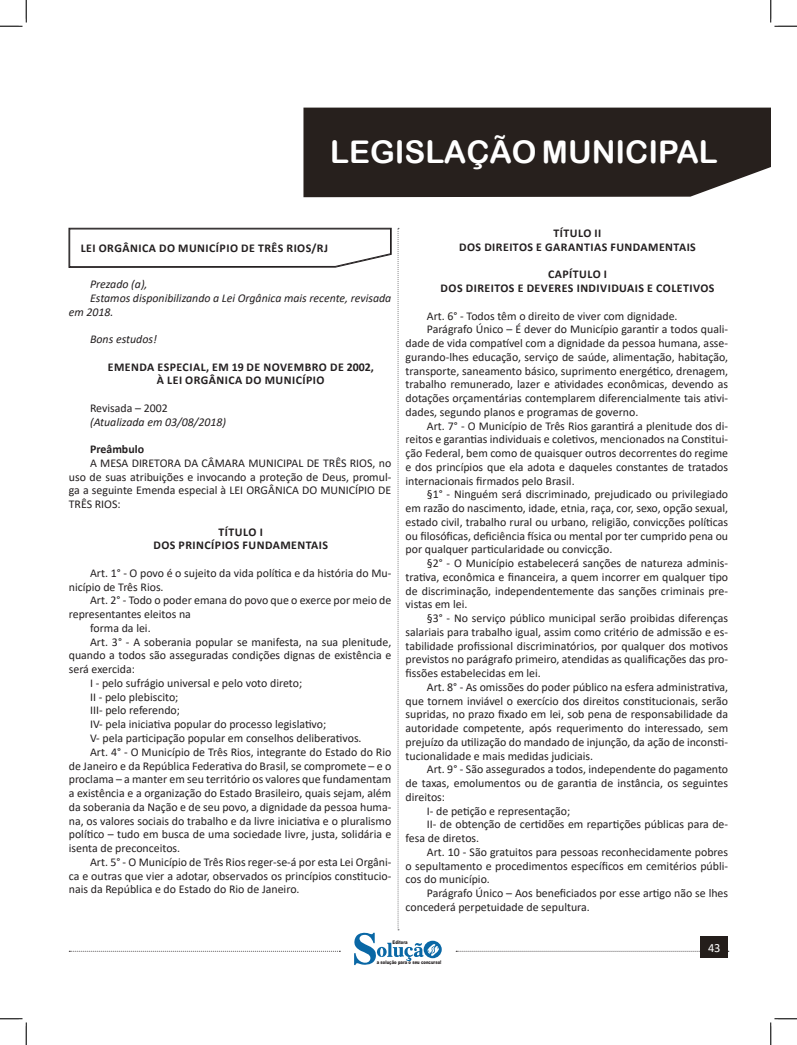
<style>
.page{position:relative;width:797px;height:1045px;background:#fff}
.page>*{position:absolute;margin:0;border:0;box-sizing:border-box;transform-origin:0 0}
.t1{font:31.25px "Arial Rounded MT Bold";color:#fff}
.t2{font:12.5px "Calibri";color:#fff}
.TEXTO_BASE{font:11.88px/13.8px "Calibri";color:#231f20;text-align:justify}
.TITULO_DE_LEI{font:700 11.88px "Calibri";letter-spacing:.04em;color:#231f20}
.TEXTO_BASE-2{font:italic 11.88px/13.8px "Calibri";color:#231f20}
.CAIXINHAS{font:700 11.88px "Calibri";letter-spacing:.04em;color:#231f20}
.TITULO_DE_ASSUNTO__CORPO{font:700 11.88px "Calibri";color:#231f20}
.t3{font:900 5px "Arial";color:#231f20;scale:.76 1}
</style>
<div class="page">
<svg style="left:456px;top:951px;width:273px;height:1px"></svg>
<div style="left:700px;top:936px;width:28px;height:22px;background:#241e1b"></div>
<div style="left:303px;top:108px;width:467px;height:89px;background:#27201d"></div>
<svg style="left:69px;top:228px;width:373px;height:737px"></svg>
<svg style="left:0;top:0;width:27px;height:27px"></svg>
<svg style="left:0;top:1018px;width:27px;height:27px"></svg>
<svg style="left:770px;top:0;width:27px;height:27px"></svg>
<svg style="left:770px;top:1018px;width:27px;height:27px"></svg>
<h1 class="t1" style="left:330px;top:134px;width:389px">LEGISLAÇÃO MUNICIPAL</h1>
<p class="CAIXINHAS" style="left:81px;top:239px;width:249px">LEI ORGÂNICA DO MUNICÍPIO DE TRÊS RIOS/RJ</p>
<p class="TEXTO_BASE-2" style="left:90px;top:277px;width:59px">Prezado (a),</p>
<p class="TEXTO_BASE-2" style="left:69px;top:290px;width:324px;text-indent:21px">Estamos disponibilizando a Lei Orgânica mais recente, revisada em 2018.</p>
<p class="TEXTO_BASE-2" style="left:90px;top:332px;width:68px">Bons estudos!</p>
<p class="TITULO_DE_LEI" style="left:108px;top:358px;width:267px">EMENDA ESPECIAL, EM 19 DE NOVEMBRO DE 2002,</p>
<p class="TITULO_DE_LEI" style="left:157px;top:372px;width:169px">À LEI ORGÂNICA DO MUNICÍPIO</p>
<p class="TEXTO_BASE" style="left:90px;top:401px;width:79px">Revisada – 2002</p>
<p class="TEXTO_BASE-2" style="left:90px;top:414px;width:137px">(Atualizada em 03/08/2018)</p>
<p class="TITULO_DE_ASSUNTO__CORPO" style="left:90px;top:441px;width:55px">Preâmbulo</p>
<p class="TEXTO_BASE" style="left:69px;top:456px;width:324px;text-indent:21px">A MESA DIRETORA DA CÂMARA MUNICIPAL DE TRÊS RIOS, no uso de suas atribuições e invocando a proteção de Deus, promul&shy;ga a seguinte Emenda especial à LEI ORGÂNICA DO MUNICÍPIO DE TRÊS RIOS:</p>
<p class="TITULO_DE_LEI" style="left:219px;top:523px;width:46px">TÍTULO I</p>
<p class="TITULO_DE_LEI" style="left:153px;top:537px;width:176px">DOS PRINCÍPIOS FUNDAMENTAIS</p>
<p class="TEXTO_BASE" style="left:69px;top:566px;width:324px;text-indent:21px">Art. 1° - O povo é o sujeito da vida política e da história do Mu&shy;nicípio de Três Rios.</p>
<p class="TEXTO_BASE" style="left:69px;top:593px;width:324px;text-indent:21px">Art. 2° - Todo o poder emana do povo que o exerce por meio de representantes eleitos na</p>
<p class="TEXTO_BASE" style="left:90px;top:621px;width:62px">forma da lei.</p>
<p class="TEXTO_BASE" style="left:69px;top:634px;width:324px;text-indent:21px">Art. 3° - A soberania popular se manifesta, na sua plenitude, quando a todos são asseguradas condições dignas de existência e será exercida:</p>
<p class="TEXTO_BASE" style="left:90px;top:676px;width:214px">I - pelo sufrágio universal e pelo voto direto;</p>
<p class="TEXTO_BASE" style="left:90px;top:689px;width:90px">II - pelo plebiscito;</p>
<p class="TEXTO_BASE" style="left:90px;top:703px;width:91px">III- pelo referendo;</p>
<p class="TEXTO_BASE" style="left:90px;top:717px;width:238px">IV- pela iniciativa popular do processo legislativo;</p>
<p class="TEXTO_BASE" style="left:90px;top:731px;width:273px">V- pela participação popular em conselhos deliberativos.</p>
<p class="TEXTO_BASE" style="left:69px;top:744px;width:324px;text-indent:21px">Art. 4° - O Município de Três Rios, integrante do Estado do Rio de Janeiro e da República Federativa do Brasil, se compromete – e o proclama – a manter em seu território os valores que fundamentam a existência e a organização do Estado Brasileiro, quais sejam, além da soberania da Nação e de seu povo, a dignidade da pessoa huma&shy;na, os valores sociais do trabalho e da livre iniciativa e o pluralismo político – tudo em busca de uma sociedade livre, justa, solidária e isenta de preconceitos.</p>
<p class="TEXTO_BASE" style="left:69px;top:854px;width:324px;text-indent:21px">Art. 5° - O Município de Três Rios reger-se-á por esta Lei Orgâni&shy;ca e outras que vier a adotar, observados os princípios constitucio&shy;nais da República e do Estado do Rio de Janeiro.</p>
<p class="TITULO_DE_LEI" style="left:553px;top:225px;width:49px">TÍTULO II</p>
<p class="TITULO_DE_LEI" style="left:459px;top:238px;width:238px">DOS DIREITOS E GARANTIAS FUNDAMENTAIS</p>
<p class="TITULO_DE_LEI" style="left:548px;top:266px;width:61px">CAPÍTULO I</p>
<p class="TITULO_DE_LEI" style="left:440px;top:280px;width:275px">DOS DIREITOS E DEVERES INDIVIDUAIS E COLETIVOS</p>
<p class="TEXTO_BASE" style="left:427px;top:308px;width:252px">Art. 6° - Todos têm o direito de viver com dignidade.</p>
<p class="TEXTO_BASE" style="left:405px;top:322px;width:324px;text-indent:21px">Parágrafo Único – É dever do Município garantir a todos quali&shy;dade de vida compatível com a dignidade da pessoa humana, asse&shy;gurando-lhes educação, serviço de saúde, alimentação, habitação, transporte, saneamento básico, suprimento energético, drenagem, trabalho remunerado, lazer e atividades econômicas, devendo as dotações orçamentárias contemplarem diferencialmente tais ativi&shy;dades, segundo planos e programas de governo.</p>
<p class="TEXTO_BASE" style="left:405px;top:418px;width:324px;text-indent:21px">Art. 7° - O Município de Três Rios garantirá a plenitude dos di&shy;reitos e garantias individuais e coletivos, mencionados na Constitui&shy;ção Federal, bem como de quaisquer outros decorrentes do regime e dos princípios que ela adota e daqueles constantes de tratados internacionais firmados pelo Brasil.</p>
<p class="TEXTO_BASE" style="left:405px;top:487px;width:324px;text-indent:21px">§1° - Ninguém será discriminado, prejudicado ou privilegiado em razão do nascimento, idade, etnia, raça, cor, sexo, opção sexual, estado civil, trabalho rural ou urbano, religião, convicções políticas ou filosóficas, deficiência física ou mental por ter cumprido pena ou por qualquer particularidade ou convicção.</p>
<p class="TEXTO_BASE" style="left:405px;top:556px;width:324px;text-indent:21px">§2° - O Município estabelecerá sanções de natureza adminis&shy;trativa, econômica e financeira, a quem incorrer em qualquer tipo de discriminação, independentemente das sanções criminais pre&shy;vistas em lei.</p>
<p class="TEXTO_BASE" style="left:405px;top:611px;width:324px;text-indent:21px">§3° - No serviço público municipal serão proibidas diferenças salariais para trabalho igual, assim como critério de admissão e es&shy;tabilidade profissional discriminatórios, por qualquer dos motivos previstos no parágrafo primeiro, atendidas as qualificações das pro&shy;fissões estabelecidas em lei.</p>
<p class="TEXTO_BASE" style="left:405px;top:680px;width:324px;text-indent:21px">Art. 8° - As omissões do poder público na esfera administrativa, que tornem inviável o exercício dos direitos constitucionais, serão supridas, no prazo fixado em lei, sob pena de responsabilidade da autoridade competente, após requerimento do interessado, sem prejuízo da utilização do mandado de injunção, da ação de inconsti&shy;tucionalidade e mais medidas judiciais.</p>
<p class="TEXTO_BASE" style="left:405px;top:762px;width:324px;text-indent:21px">Art. 9° - São assegurados a todos, independente do pagamento de taxas, emolumentos ou de garantia de instância, os seguintes direitos:</p>
<p class="TEXTO_BASE" style="left:427px;top:803px;width:145px">I- de petição e representação;</p>
<p class="TEXTO_BASE" style="left:405px;top:817px;width:324px;text-indent:21px">II- de obtenção de certidões em repartições públicas para de&shy;fesa de diretos.</p>
<p class="TEXTO_BASE" style="left:405px;top:845px;width:324px;text-indent:21px">Art. 10 - São gratuitos para pessoas reconhecidamente pobres o sepultamento e procedimentos específicos em cemitérios públi&shy;cos do município.</p>
<p class="TEXTO_BASE" style="left:405px;top:886px;width:324px;text-indent:21px">Parágrafo Único – Aos beneficiados por esse artigo não se lhes concederá perpetuidade de sepultura.</p>
<p class="t3" style="left:392px;top:939px;width:21px">Editora</p>
<p class="t3" style="left:377px;top:959px;width:86px">a solução para o seu concurso!</p>
<p class="t2" style="left:708px;top:939px;width:14px">43</p>
</div>
